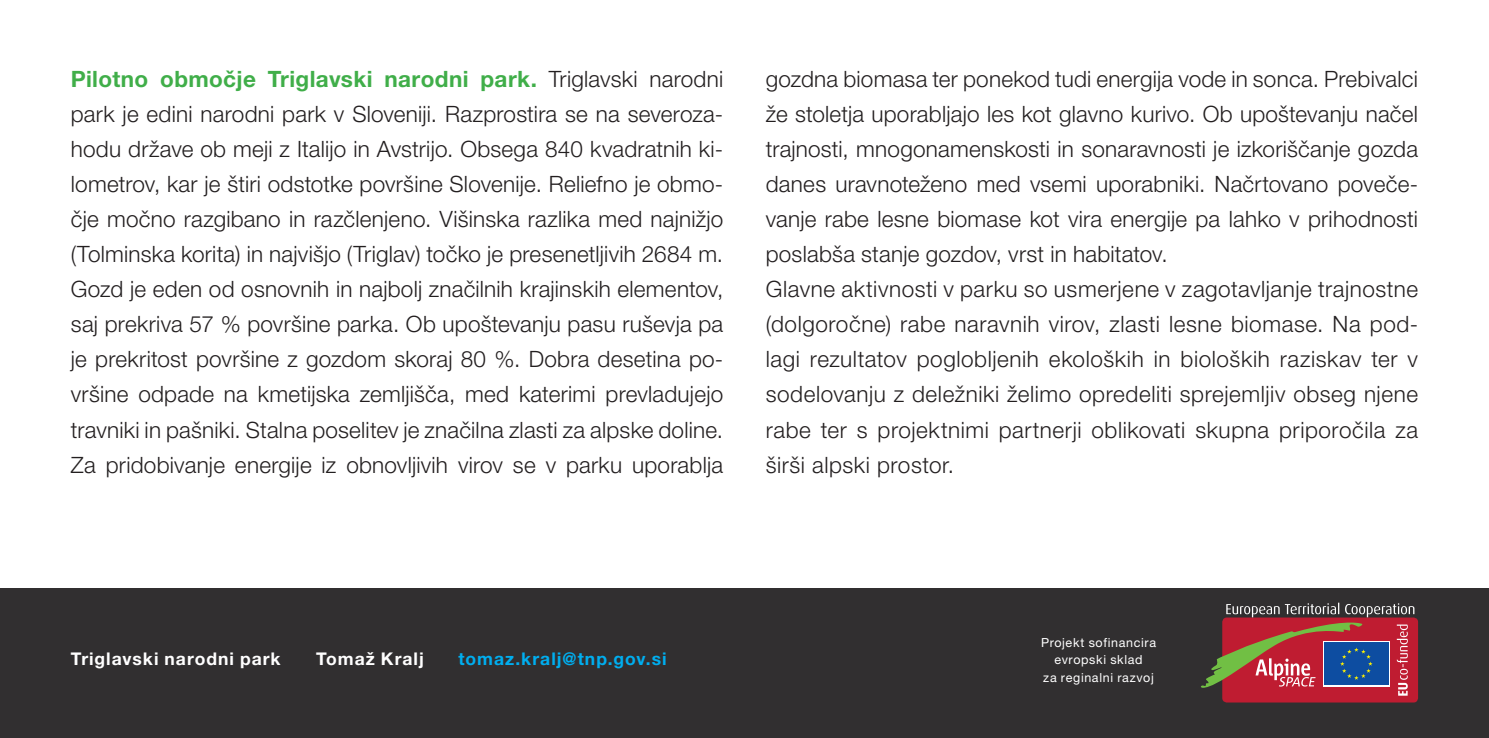
<style>
.page{position:relative;width:1489px;height:738px;background:#fff}
.page>*{position:absolute;margin:0;border:0;box-sizing:border-box;transform-origin:0 0}
.t1{font:300 22.5px/35px "Helvetica Neue LT Pro";letter-spacing:.01em;color:#231f20;text-align:justify}
.t2{font:700 17.5px "Helvetica Neue LT Pro";letter-spacing:.055em;color:#fff}
.t3{font:700 17.5px "Helvetica Neue LT Pro";letter-spacing:.055em;color:#00aeef}
.t4{font:12.5px/17.5px "Helvetica Neue LT Pro";letter-spacing:.05em;color:#fff;text-align:center}
.s1{font-weight:700;color:#40ae49}
</style>
<div class="page">
<div style="left:0;top:588px;width:1488px;height:149px;background:#312f30"></div>
<div style="left:1222px;top:617px;width:195px;height:85px;background:#bf1c31;border-radius:5px"></div>
<svg style="left:1201px;top:602px;width:213px;height:93px"></svg>
<p class="t1" style="left:71px;top:61px;width:654px"><span class="s1">Pilotno območje Triglavski narodni park.</span> Triglavski narodni park je edini narodni park v Sloveniji. Razprostira se na severoza&shy;hodu države ob meji z Italijo in Avstrijo. Obsega 840 kvadratnih ki&shy;lometrov, kar je štiri odstotke površine Slovenije. Reliefno je obmo&shy;čje močno razgibano in razčlenjeno. Višinska razlika med najnižjo (Tolminska korita) in najvišjo (Triglav) točko je presenetljivih 2684 m.<br>Gozd je eden od osnovnih in najbolj značilnih krajinskih elementov, saj prekriva 57 % površine parka. Ob upoštevanju pasu ruševja pa je prekritost površine z gozdom skoraj 80 %. Dobra desetina po&shy;vršine odpade na kmetijska zemljišča, med katerimi prevladujejo travniki in pašniki. Stalna poselitev je značilna zlasti za alpske doline.</p>
<p class="t1" style="left:71px;top:446px;width:653px">Za pridobivanje energije iz obnovljivih virov se v parku uporablja</p>
<p class="t1" style="left:765px;top:61px;width:654px">gozdna biomasa ter ponekod tudi energija vode in sonca. Prebivalci že stoletja uporabljajo les kot glavno kurivo. Ob upoštevanju načel trajnosti, mnogonamenskosti in sonaravnosti je izkoriščanje gozda danes uravnoteženo med vsemi uporabniki. Načrtovano poveče&shy;vanje rabe lesne biomase kot vira energije pa lahko v prihodnosti poslabša stanje gozdov, vrst in habitatov.</p>
<p class="t1" style="left:765px;top:271px;width:654px">Glavne aktivnosti v parku so usmerjene v zagotavljanje trajnostne (dolgoročne) rabe naravnih virov, zlasti lesne biomase. Na pod&shy;lagi rezultatov poglobljenih ekoloških in bioloških raziskav ter v sodelovanju z deležniki želimo opredeliti sprejemljiv obseg njene rabe ter s projektnimi partnerji oblikovati skupna priporočila za širši alpski prostor.</p>
<p class="t2" style="left:71px;top:647px;width:211px">Triglavski narodni park</p>
<p class="t2" style="left:316px;top:647px;width:109px">Tomaž Kralj</p>
<p class="t3" style="left:458px;top:647px;width:209px">tomaz.kralj@tnp.gov.si</p>
<p class="t4" style="left:1040px;top:633px;width:117px">Projekt sofinancira evropski sklad</p>
<p class="t4" style="left:1043px;top:668px;width:112px">za reginalni razvoj</p>
</div>
